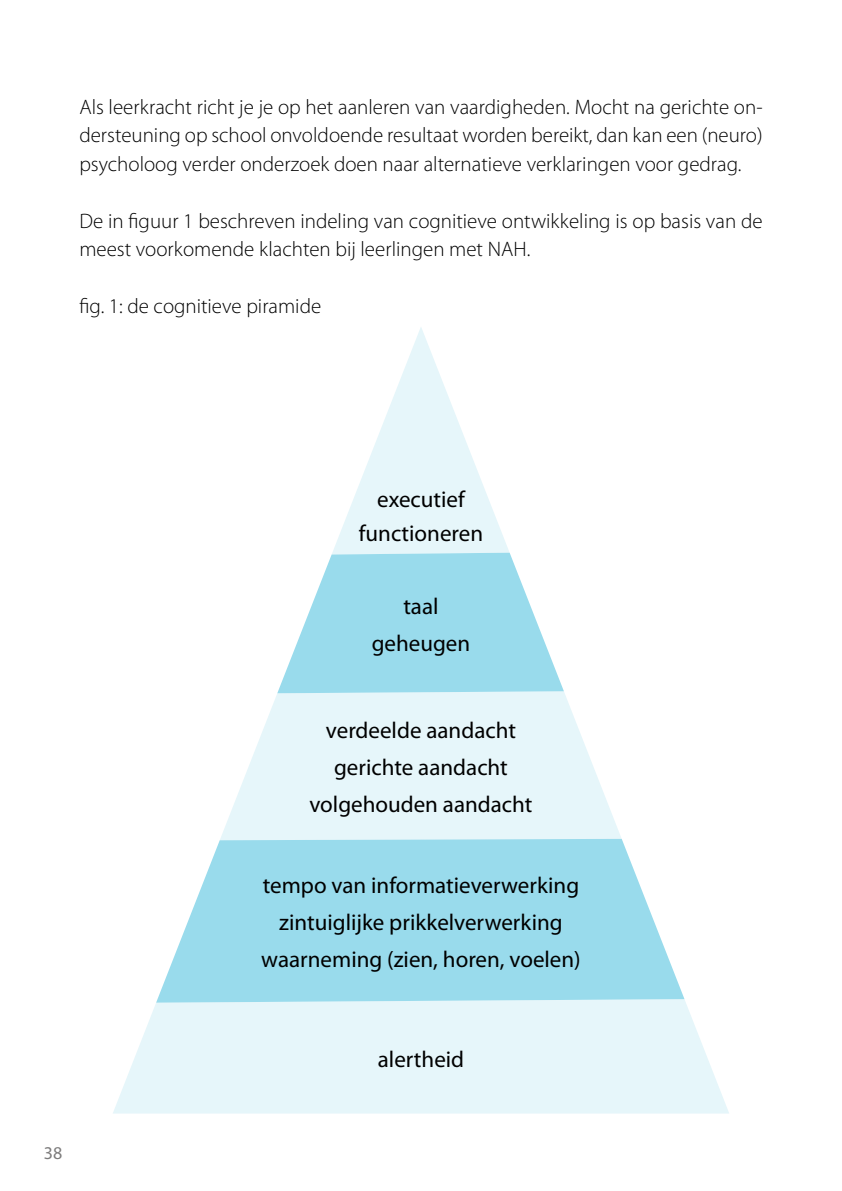
<style>
.page{position:relative;width:842px;height:1191px;background:#fff}
.page>*{position:absolute;margin:0;border:0;box-sizing:border-box;transform-origin:0 0}
.t1{font:23px/37px "Myriad Pro";color:#000;text-align:center}
.t2{font:300 21px/28.4px "Myriad Pro";color:#000;text-align:justify}
.t3{font:18px "Myriad Pro";color:#7c7b7b}
</style>
<div class="page">
<svg style="left:333px;top:327px;width:176px;height:225px;fill:#eaf7fa"></svg>
<svg style="left:113px;top:999px;width:616px;height:114px;background:#e7f6fa"></svg>
<svg style="left:220px;top:693px;width:402px;height:146px;background:#e9f7fa"></svg>
<svg style="left:156px;top:839px;width:528px;height:163px;background:#a5dfee"></svg>
<svg style="left:277px;top:552px;width:287px;height:141px;fill:#99dbec"></svg>
<p class="t2" style="left:79px;top:92px;width:685px">Als leerkracht richt je je op het aanleren van vaardigheden. Mocht na gerichte on&shy;dersteuning op school onvoldoende resultaat worden bereikt, dan kan een (neuro) psycholoog verder onderzoek doen naar alternatieve verklaringen voor gedrag.</p>
<p class="t2" style="left:79px;top:206px;width:685px">De in figuur 1 beschreven indeling van cognitieve ontwikkeling is op basis van de meest voorkomende klachten bij leerlingen met NAH.</p>
<p class="t2" style="left:79px;top:292px;width:243px">fig. 1: de cognitieve piramide</p>
<p class="t3" style="left:44px;top:1142px;width:20px">38</p>
<p class="t1" style="left:359px;top:482px;width:126px;line-height:34px">executief functioneren</p>
<p class="t1" style="left:372px;top:587px;width:100px">taal geheugen</p>
<p class="t1" style="left:309px;top:711px;width:225px">verdeelde aandacht gerichte aandacht volgehouden aandacht</p>
<p class="t1" style="left:261px;top:866px;width:321px">tempo van informatieverwerking zintuiglijke prikkelverwerking waarneming (zien, horen, voelen)</p>
<p class="t1" style="left:378px;top:1040px;width:88px">alertheid</p>
</div>
